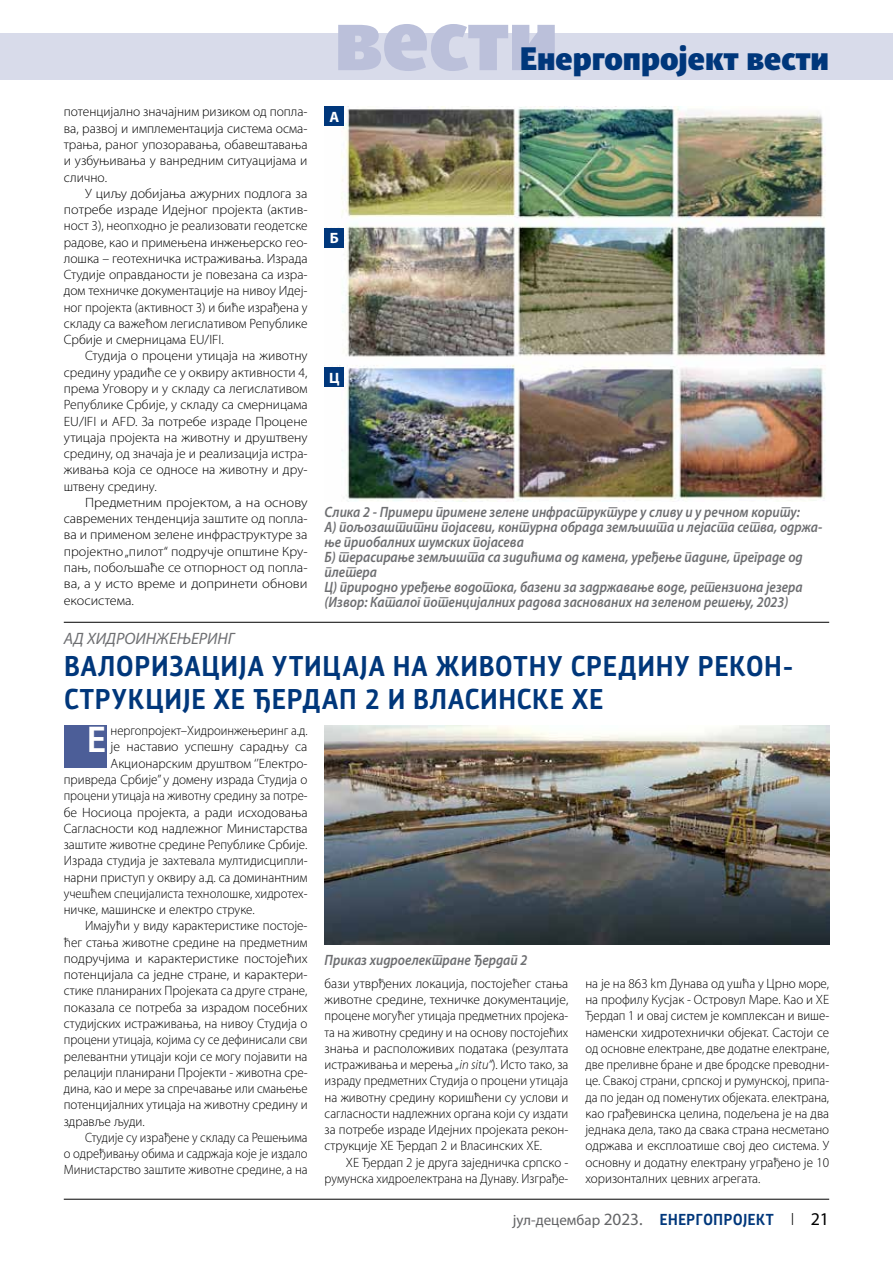
<style>
.page{position:relative;width:893px;height:1263px;background:#fff}
.page>*{position:absolute;margin:0;border:0;box-sizing:border-box;transform-origin:0 0}
.t1{font:700 85.5px "Adamant Sans BG";color:#bbc0da}
.t2{font:600 37.5px "Myriad Pro";color:#fff}
.t3{font:700 31.5px "Adamant Sans BG";color:#00377b}
.t4{font:700 27px/32.5px "Influ BG";color:#00377b}
.t5{font:italic 16.5px "Myriad Pro";color:#6d6e71}
.t6{font:italic 600 15px/15px "Myriad Pro";color:#6d6e71;scale:.89 1}
.t7{font:700 15px "Influ BG";color:#00377b}
.t8{font:700 15px "Myriad Pro";color:#fff}
.t9{font:300 13.5px/16.2px "Myriad Pro";color:#000;text-align:justify}
.t10{font:300 13.5px/16.2px "Myriad Pro";color:#000;text-align:justify;scale:1.04 1}
.t11{font:300 13.5px/16.2px "Myriad Pro";color:#000;text-align:justify;scale:1.09 1}
.t12{font:300 13.5px "Myriad Pro";color:#000;scale:.94 1}
.t13{font:300 13.5px "Myriad Pro";color:#000;scale:.95 1}
.t14{font:300 13.5px "Myriad Pro";color:#000;scale:.93 1}
.t15{font:300 13.5px "Myriad Pro";color:#000;scale:.96 1}
.s1{font-style:italic}
.s2{font-family:"Myriad Pro";font-weight:400;color:#636466}
.s3{font-family:"Myriad Pro";font-weight:400;font-size:17.25px;color:#636466}
.s4{font-family:"Myriad Pro";font-weight:400;font-size:18px;color:#000}
</style>
<div class="page">
<div style="left:0;top:33px;width:893px;height:46px;background:#d8dbea"></div>
<hr style="left:64px;top:1199px;width:765px;height:1px;background:#000">
<div style="left:64px;top:725px;width:42px;height:43px;background:#4c5e98"></div>
<img style="left:325px;top:106px;width:501px;height:396px">
<hr style="left:64px;top:622px;width:765px;height:1px;background:#000">
<div style="left:325px;top:106px;width:19px;height:20px;background:#00377b"></div>
<div style="left:325px;top:227px;width:19px;height:20px;background:#00377b"></div>
<div style="left:325px;top:367px;width:19px;height:20px;background:#00377b"></div>
<img style="left:325px;top:725px;width:504px;height:219px">
<p class="t9" style="left:64px;top:104px;width:245px">потенцијално значајним ризиком од попла&shy;ва, развој и имплементација система осма&shy;трања, раног упозоравања, обавештавања и узбуњивања у ванредним ситуацијама и слично.</p>
<p class="t10" style="left:64px;top:185px;width:236px;text-indent:21px">У циљу добијања ажурних подлога за потребе израде Идејног пројекта (актив&shy;ност 3), неопходно је реализовати геодетске радове, као и примењена инжењерско гео&shy;лошка – геотехничка истраживања. Израда Студије оправданости је повезана са изра&shy;дом техничке документације на нивоу Идеј&shy;ног пројекта (активност 3) и биће израђена у складу са важећом легислативом Републике Србије и смерницама EU/IFI.</p>
<p class="t9" style="left:64px;top:348px;width:245px;text-indent:21px">Студија о процени утицаја на животну средину урадиће се у оквиру активности 4, према Уговору и у складу са легислативом Републике Србије, у складу са смерницама EU/IFI и AFD. За потребе израде Процене утицаја пројекта на животну и друштвену средину, од значаја је и реализација истра&shy;живања која се односе на животну и дру&shy;штвену средину.</p>
<p class="t11" style="left:64px;top:494px;width:225px;text-indent:21px">Предметним пројектом, а на основу савремених тенденција заштите од попла&shy;ва и применом зелене инфраструктуре за пројектно „пилот“ подручје општине Кру&shy;пањ, побољшаће се отпорност од попла&shy;ва, а у исто време и допринети обнови екосистема.</p>
<h1 class="t1" style="left:334px;top:-13px;width:226px">вести</h1>
<h3 class="t3" style="left:520px;top:39px;width:311px">Eнергопројект вести</h3>
<p class="t8" style="left:329px;top:107px;width:11px">А</p>
<p class="t8" style="left:330px;top:228px;width:11px">Б</p>
<p class="t8" style="left:329px;top:368px;width:12px">Ц</p>
<p class="t6" style="left:325px;top:504px;width:560px">Слика 2 - Примери примене зелене инфраструктуре у сливу и у речном кориту:<br>А) пољозаштитни појасеви, контурна обрада земљишта и лејаста сетва, одржа&shy;ње приобалних шумских појасева<br>Б) терасирање земљишта са зидићима од камена, уређење падине, преграде од плетера<br>Ц) природно уређење водотока, базени за задржавање воде, ретензиона језера (Извор: Каталог потенцијалних радова заснованих на зеленом решењу, 2023)</p>
<p class="t5" style="left:64px;top:628px;width:172px">АД ХИДРОИНЖЕЊЕРИНГ</p>
<h3 class="t4" style="left:64px;top:649px;width:731px">ВАЛОРИЗАЦИЈА УТИЦАЈА НА ЖИВОТНУ СРЕДИНУ РЕКОН-<br>СТРУКЦИЈЕ ХЕ ЂЕРДАП 2 И ВЛАСИНСКЕ ХЕ</h3>
<h2 class="t2" style="left:87px;top:715px;width:21px">Е</h2>
<p class="t9" style="left:111px;top:723px;width:199px">нергопројект–Хидроинжењеринг а.д.</p>
<p class="t9" style="left:111px;top:739px;width:198px">је наставио успешну сарадњу са</p>
<p class="t9" style="left:111px;top:755px;width:198px">Акционарским друштвом ‘’Електро-</p>
<p class="t9" style="left:64px;top:772px;width:245px">привреда Србије’’ у домену израда Студија о</p>
<p class="t14" style="left:64px;top:788px;width:263px">процени утицаја на животну средину за потре-</p>
<p class="t9" style="left:64px;top:804px;width:245px">бе Носиоца пројекта, а ради исходовања</p>
<p class="t9" style="left:64px;top:820px;width:245px">Сагласности код надлежног Министарства</p>
<p class="t9" style="left:64px;top:837px;width:245px">заштите животне средине Републике Србије.</p>
<p class="t9" style="left:64px;top:853px;width:244px">Израда студија је захтевала мултидисципли-</p>
<p class="t9" style="left:64px;top:869px;width:245px">нарни приступ у оквиру а.д. са доминантним</p>
<p class="t13" style="left:64px;top:886px;width:257px">учешћем специјалиста технолошке, хидротех-</p>
<p class="t9" style="left:64px;top:902px;width:192px">ничке, машинске и електро струке.</p>
<p class="t9" style="left:85px;top:918px;width:223px">Имајући у виду карактеристике постоје-</p>
<p class="t9" style="left:64px;top:934px;width:245px">ћег стања животне средине на предметним</p>
<p class="t9" style="left:64px;top:950px;width:245px">подручјима и карактеристике постојећих</p>
<p class="t9" style="left:64px;top:967px;width:244px">потенцијала са једне стране, и карактери-</p>
<p class="t9" style="left:64px;top:983px;width:245px">стике планираних Пројеката са друге стране,</p>
<p class="t9" style="left:64px;top:999px;width:245px">показала се потреба за израдом посебних</p>
<p class="t9" style="left:64px;top:1016px;width:245px">студијских истраживања, на нивоу Студија о</p>
<p class="t12" style="left:64px;top:1032px;width:261px">процени утицаја, којима су се дефинисали сви</p>
<p class="t9" style="left:64px;top:1048px;width:245px">релевантни утицаји који се могу појавити на</p>
<p class="t15" style="left:64px;top:1065px;width:255px">релацији планирани Пројекти - животна сре-</p>
<p class="t12" style="left:64px;top:1081px;width:261px">дина, као и мере за спречавање или смањење</p>
<p class="t9" style="left:64px;top:1097px;width:245px">потенцијалних утицаја на животну средину и</p>
<p class="t9" style="left:64px;top:1113px;width:82px">здравље људи.</p>
<p class="t14" style="left:85px;top:1130px;width:241px">Студије су израђене у складу са Решењима</p>
<p class="t12" style="left:64px;top:1146px;width:261px">о одређивању обима и садржаја које је издало</p>
<p class="t13" style="left:64px;top:1162px;width:258px">Министарство заштите животне средине, а на</p>
<p class="t6" style="left:325px;top:952px;width:229px">Приказ хидроелектране Ђердап 2</p>
<p class="t9" style="left:325px;top:975px;width:245px">бази утврђених локација, постојећег стања животне средине, техничке документације, процене могућег утицаја предметних пројека&shy;та на животну средину и на основу постојећих знања и расположивих података (резултата истраживања и мерења <span class="s1">„in situ“</span>). Исто тако, за израду предметних Студија о процени утицаја на животну средину коришћени су услови и сагласности надлежних органа који су издати за потребе израде Идејних пројеката рекон&shy;струкције ХЕ Ђердап 2 и Власинских ХЕ.</p>
<p class="t9" style="left:325px;top:1154px;width:245px;text-align:right">ХЕ Ђердап 2 је друга заједничка српско - румунска хидроелектрана на Дунаву. Изграђе-</p>
<p class="t9" style="left:585px;top:975px;width:245px">на је на 863 km Дунава од ушћа у Црно море, на профилу Кусјак - Островул Маре. Као и ХЕ Ђердап 1 и овај систем је комплексан и више&shy;наменски хидротехнички објекат. Састоји се од основне електране, две додатне електране, две преливне бране и две бродске преводни&shy;це. Свакој страни, српској и румунској, припа&shy;да по један од поменутих објеката. електрана, као грађевинска целина, подељена је на два једнака дела, тако да свака страна несметано одржава и експлоатише свој део система. У основну и додатну електрану уграђено је 10 хоризонталних цевних агрегата.</p>
<p class="t7" style="left:513px;top:1209px;width:318px"><span class="s2">јул-децембар</span> <span class="s3">2023.</span> ЕНЕРГОПРОЈЕКТ <sup>|</sup> <span class="s4">21</span></p>
</div>
